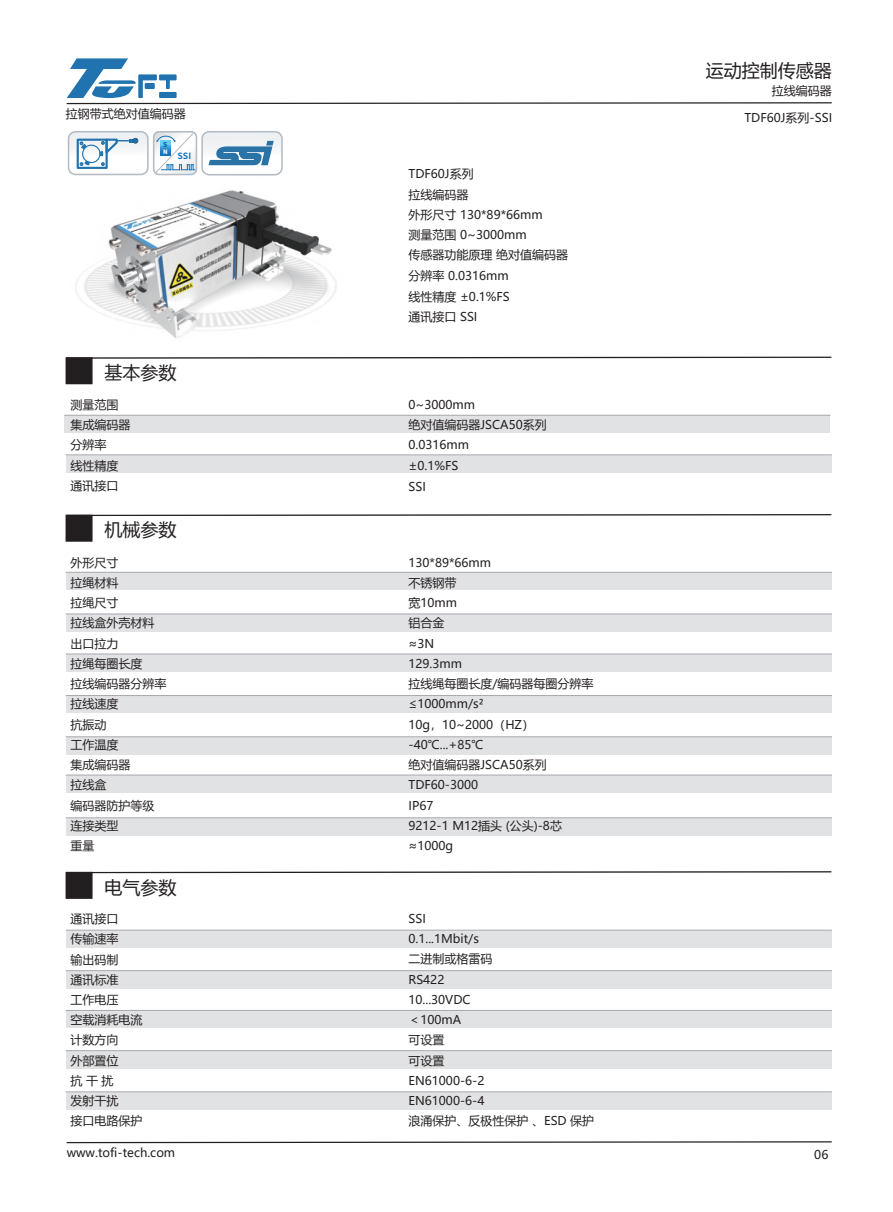
<style>
.page{position:relative;width:893px;height:1212px;background:#fff}
.page>*{position:absolute;margin:0;border:0;box-sizing:border-box;transform-origin:0 0}
.t1{font:18px "Microsoft Ya Hei";color:#231f20}
.t2{font:12px/20.2px "Microsoft Ya Hei";color:#231f20}
.t3{font:700 8.7px "Source Han Sans CN";color:#1074bc}
.t4{font:800 6.6px "Source Han Sans CN";color:#0e63a0}
.t5{font:800 6px "Source Han Sans CN";color:#fff}
</style>
<div class="page">
<svg style="left:65px;top:356px;width:767px;height:3px"></svg>
<div style="left:66px;top:357px;width:27px;height:27px;background:#231f20;border:2px solid #231f20"></div>
<svg style="left:65px;top:514px;width:767px;height:3px"></svg>
<div style="left:66px;top:515px;width:27px;height:27px;background:#231f20;border:2px solid #231f20"></div>
<svg style="left:65px;top:871px;width:767px;height:3px"></svg>
<div style="left:66px;top:872px;width:27px;height:27px;background:#231f20;border:2px solid #231f20"></div>
<div style="left:65px;top:415px;width:765px;height:18px;background:#e1e2e4"></div>
<hr style="left:65px;top:415px;width:765px;height:1px;background:#a8a9ad">
<div style="left:66px;top:572px;width:765px;height:18px;background:#e1e2e4"></div>
<hr style="left:66px;top:572px;width:766px;height:1px;background:#a8a9ad">
<div style="left:66px;top:614px;width:765px;height:18px;background:#e1e2e4"></div>
<hr style="left:66px;top:614px;width:766px;height:1px;background:#a8a9ad">
<div style="left:66px;top:654px;width:765px;height:18px;background:#e1e2e4"></div>
<hr style="left:66px;top:654px;width:766px;height:1px;background:#a8a9ad">
<div style="left:66px;top:695px;width:765px;height:18px;background:#e1e2e4"></div>
<hr style="left:66px;top:695px;width:766px;height:1px;background:#a8a9ad">
<div style="left:66px;top:737px;width:765px;height:17px;background:#e1e2e4"></div>
<hr style="left:66px;top:736px;width:766px;height:1px;background:#a8a9ad">
<div style="left:66px;top:775px;width:765px;height:18px;background:#e1e2e4"></div>
<hr style="left:66px;top:775px;width:766px;height:1px;background:#a8a9ad">
<div style="left:66px;top:818px;width:765px;height:17px;background:#e1e2e4"></div>
<hr style="left:66px;top:817px;width:766px;height:1px;background:#a8a9ad">
<div style="left:66px;top:930px;width:765px;height:18px;background:#e1e2e4"></div>
<hr style="left:66px;top:930px;width:766px;height:1px;background:#a8a9ad">
<div style="left:66px;top:971px;width:765px;height:17px;background:#e1e2e4"></div>
<hr style="left:66px;top:970px;width:766px;height:1px;background:#a8a9ad">
<div style="left:66px;top:1010px;width:765px;height:18px;background:#e1e2e4"></div>
<hr style="left:66px;top:1010px;width:766px;height:1px;background:#a8a9ad">
<div style="left:66px;top:1050px;width:765px;height:18px;background:#e1e2e4"></div>
<hr style="left:66px;top:1050px;width:766px;height:1px;background:#a8a9ad">
<div style="left:66px;top:1092px;width:765px;height:17px;background:#e1e2e4"></div>
<hr style="left:66px;top:1091px;width:766px;height:1px;background:#a8a9ad">
<div style="left:66px;top:455px;width:765px;height:18px;background:#e1e2e4"></div>
<hr style="left:66px;top:454px;width:766px;height:1px;background:#a8a9ad">
<svg style="left:66px;top:1141px;width:766px;height:3px"></svg>
<svg style="left:66px;top:58px;width:766px;height:47px"></svg>
<img style="left:75px;top:190px;width:262px;height:149px">
<svg style="left:67px;top:131px;width:216px;height:45px"></svg>
<svg style="left:161px;top:141px;width:9px;height:14px"></svg>
<h1 class="t1" style="left:706px;top:58px;width:127px">运动控制传感器</h1>
<p class="t2" style="left:772px;top:80px;width:61px">拉线编码器</p>
<p class="t2" style="left:66px;top:103px;width:121px">拉钢带式绝对值编码器</p>
<p class="t2" style="left:744px;top:107px;width:89px">TDF60J系列-SSI</p>
<p class="t4" style="left:163px;top:141px;width:6px">S</p>
<p class="t5" style="left:163px;top:148px;width:6px">N</p>
<p class="t3" style="left:178px;top:151px;width:15px">SSI</p>
<h1 class="t1" style="left:105px;top:360px;width:73px">基本参数</h1>
<p class="t2" style="left:408px;top:163px;width:161px">TDF60J系列<br>拉线编码器<br>外形尺寸 130*89*66mm<br>测量范围 0~3000mm<br>传感器功能原理 绝对值编码器分辨率 0.0316mm<br>线性精度 ±0.1%FS<br>通讯接口 SSI</p>
<p class="t2" style="left:71px;top:394px;width:61px">测量范围集成编码器分辨率<br>线性精度通讯接口</p>
<p class="t2" style="left:408px;top:394px;width:140px">0~3000mm<br>绝对值编码器JSCA50系列<br>0.0316mm<br>±0.1%FS<br>SSI</p>
<h1 class="t1" style="left:105px;top:518px;width:73px">机械参数</h1>
<p class="t2" style="left:71px;top:552px;width:97px">外形尺寸<br>拉绳材料<br>拉绳尺寸<br>拉线盒外壳材料出口拉力<br>拉绳每圈长度<br>拉线编码器分辨率拉线速度<br>抗振动<br>工作温度<br>集成编码器<br>拉线盒<br>编码器防护等级连接类型<br>重量</p>
<p class="t2" style="left:408px;top:552px;width:187px">130*89*66mm<br>不锈钢带<br>宽10mm<br>铝合金<br>≈3N<br>129.3mm<br>拉线绳每圈长度/编码器每圈分辨率≤1000mm/s²<br>10g，10~2000（HZ）-40℃...+85℃<br>绝对值编码器JSCA50系列<br>TDF60-3000<br>IP67<br>9212-1 M12插头 (公头)-8芯≈1000g</p>
<h1 class="t1" style="left:105px;top:875px;width:73px">电气参数</h1>
<p class="t2" style="left:71px;top:908px;width:73px">通讯接口<br>传输速率<br>输出码制<br>通讯标准<br>工作电压<br>空载消耗电流计数方向<br>外部置位<br>抗 干 扰<br>发射干扰<br>接口电路保护</p>
<p class="t2" style="left:408px;top:908px;width:187px">SSI<br>0.1...1Mbit/s<br>二进制或格雷码<br>RS422<br>10...30VDC<br>＜100mA<br>可设置<br>可设置<br>EN61000-6-2<br>EN61000-6-4<br>浪涌保护、反极性保护 、ESD 保护</p>
<p class="t2" style="left:67px;top:1142px;width:110px">www.tofi-tech.com</p>
<p class="t2" style="left:814px;top:1144px;width:16px">06</p>
</div>
